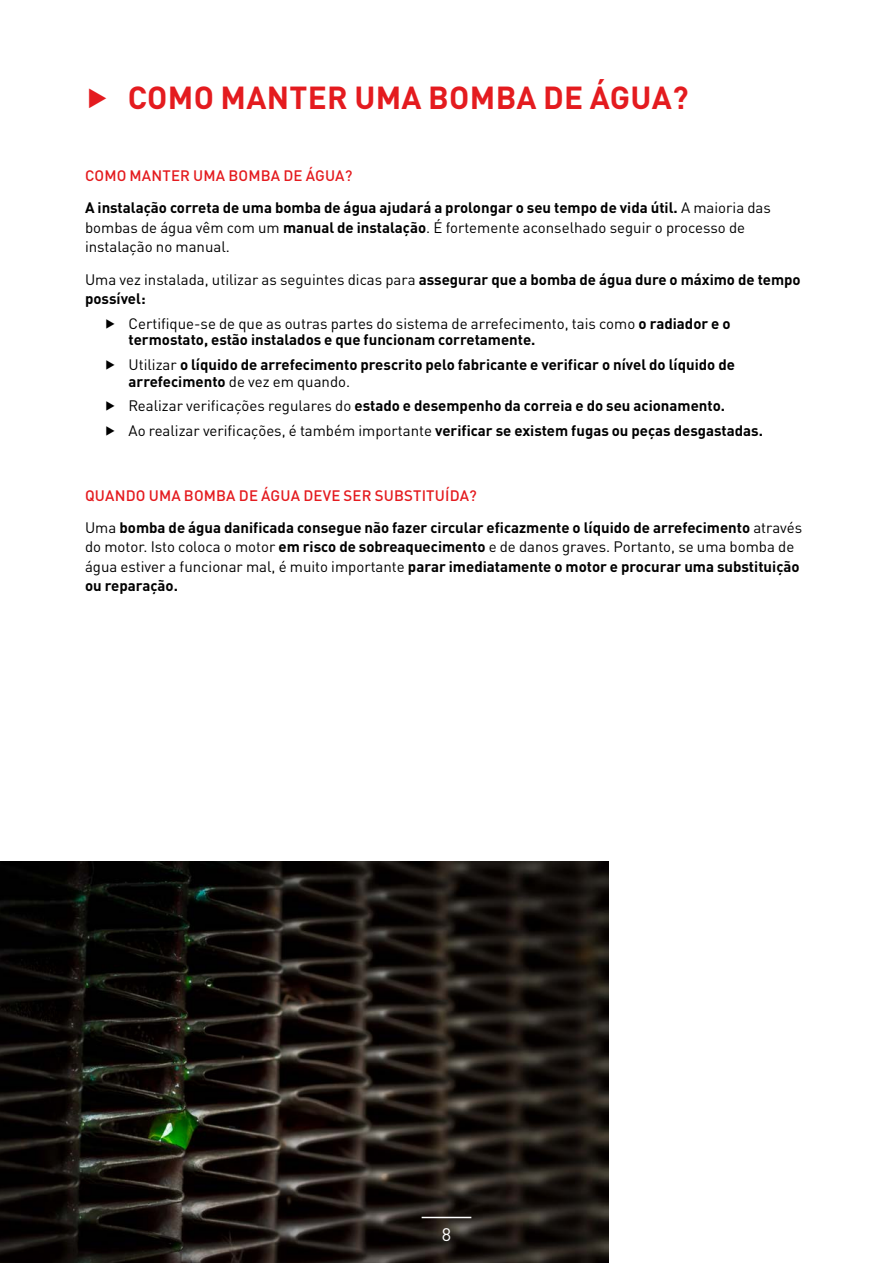
<style>
.page{position:relative;width:893px;height:1263px;background:#fff}
.page>*{position:absolute;margin:0;border:0;box-sizing:border-box;transform-origin:0 0}
.t1{font:700 31.5px "TVH Pro";letter-spacing:.01em;color:#e41b1f}
.t2{font:18px "TVH Pro";color:#fff}
.t3{font:700 15px/32.2px "TVH Pro";color:#000}
.t4{font:15px/19.5px "TVH Pro";color:#000}
.s1{font-weight:500;color:#e41b1f}
.s2{font-weight:400}
.s3{font-weight:700}
</style>
<div class="page">
<img style="left:0;top:862px;width:608px;height:401px">
<hr style="left:422px;top:1217px;width:49px;height:1px;background:#fff">
<h1 class="t1" style="left:85px;top:71px;width:605px">▶ COMO MANTER UMA BOMBA DE ÁGUA?</h1>
<p class="t3" style="left:85px;top:158px;width:687px"><span class="s1">COMO MANTER UMA BOMBA DE ÁGUA?<br></span>A instalação correta de uma bomba de água ajudará a prolongar o seu tempo de vida útil. <span class="s2">A maioria das</span></p>
<p class="t4" style="left:85px;top:216px;width:662px">bombas de água vêm com um <span class="s3">manual de instalação</span>. É fortemente aconselhado seguir o processo de instalação no manual.</p>
<p class="t3" style="left:85px;top:268px;width:717px;line-height:19.5px"><span class="s2">Uma vez instalada, utilizar as seguintes dicas para</span> assegurar que a bomba de água dure o máximo de tempo possível:</p>
<p class="t4" style="left:129px;top:314px;width:603px;line-height:16.5px;text-indent:-24px">▶ Certifique-se de que as outras partes do sistema de arrefecimento, tais como <span class="s3">o radiador e o termostato, estão instalados e que funcionam corretamente.</span></p>
<p class="t3" style="left:129px;top:355px;width:608px;line-height:16.5px;text-indent:-24px">▶ <span class="s2">Utilizar</span> o líquido de arrefecimento prescrito pelo fabricante e verificar o nível do líquido de arrefecimento <span class="s2">de vez em quando.</span></p>
<p class="t3" style="left:105px;top:392px;width:660px;line-height:24.8px">▶ <span class="s2">Realizar verificações regulares do</span> estado e desempenho da correia e do seu acionamento.<br>▶ <span class="s2">Ao realizar verificações, é também importante</span> verificar se existem fugas ou peças desgastadas.</p>
<p class="t3" style="left:85px;top:477px;width:719px"><span class="s1">QUANDO UMA BOMBA DE ÁGUA DEVE SER SUBSTITUÍDA?<br></span><span class="s2">Uma</span> bomba de água danificada consegue não fazer circular eficazmente o líquido de arrefecimento <span class="s2">através</span></p>
<p class="t4" style="left:85px;top:536px;width:716px">do motor. Isto coloca o motor <span class="s3">em risco de sobreaquecimento</span> e de danos graves. Portanto, se uma bomba de água estiver a funcionar mal, é muito importante <span class="s3">parar imediatamente o motor e procurar uma substituição ou reparação.</span></p>
<p class="t2" style="left:442px;top:1221px;width:11px">8</p>
</div>
